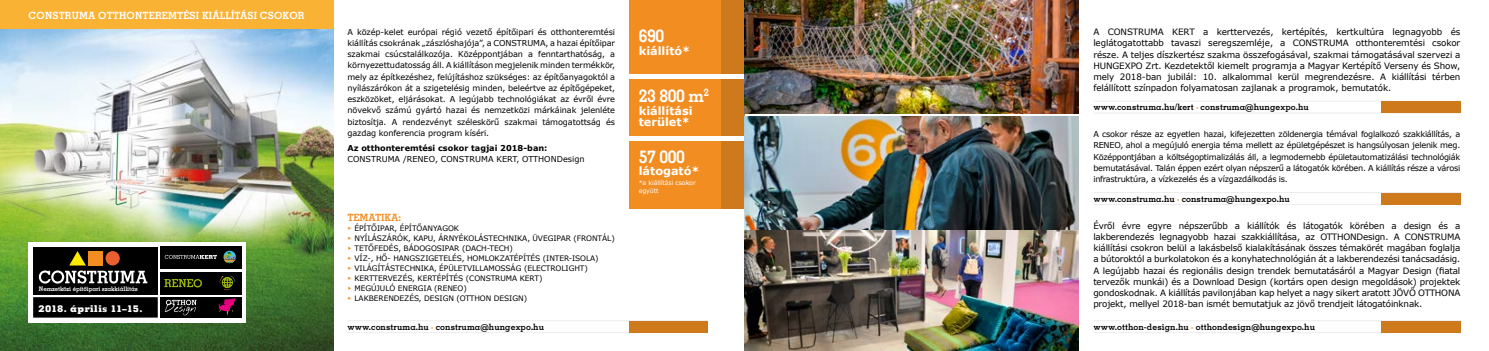
<style>
.page{position:relative;width:1489px;height:351px;background:#fff}
.page>*{position:absolute;margin:0;border:0;box-sizing:border-box;transform-origin:0 0}
.t1{font:700 17.5px "Memphis LT Pro";letter-spacing:-.025em;color:#fff}
.t2{font:700 11.25px/11.2px "Verdana";color:#fff}
.t3{font:700 10px "Memphis LT Pro";letter-spacing:.015em;color:#fff}
.t4{font:700 10px "Memphis LT Pro";color:#f28d22}
.t5{font:800 9.38px "Memphis LT Pro";letter-spacing:.04em;color:#fff}
.t6{font:8.75px/11.2px "Verdana";letter-spacing:-.02em;color:#000;text-align:justify}
.t7{font:700 8.75px "Memphis LT Pro";letter-spacing:.01em;color:#000}
.t8{font:8.12px/11.2px "Verdana";letter-spacing:-.01em;color:#000;text-align:justify}
.t9{font:700 8.12px "Verdana";color:#000}
.t10{font:7.5px "Verdana";letter-spacing:-.01em;color:#000}
.t11{font:700 6.25px "Memphis LT Pro";letter-spacing:-.02em;color:#fff}
.t12{font:6.25px/7.5px "Verdana";letter-spacing:-.01em;color:#fff}
.s1{font-family:"Audi Type";color:#f28d22}
.s2{color:#f28d22}
</style>
<div class="page">
<img style="left:0;top:28px;width:333px;height:323px">
<hr style="left:347px;top:332px;width:361px;height:1px;background:#ededed">
<hr style="left:347px;top:320px;width:361px;height:1px;background:#ededed">
<div style="left:629px;top:321px;width:79px;height:11px;background:#cd791c"></div>
<div style="left:628px;top:141px;width:116px;height:68px;background:#f28d22"></div>
<div style="left:720px;top:141px;width:24px;height:68px;background:#cd791c"></div>
<div style="left:628px;top:0;width:116px;height:74px;background:#f28d22"></div>
<div style="left:720px;top:0;width:24px;height:74px;background:#cd791c"></div>
<div style="left:628px;top:79px;width:116px;height:57px;background:#f28d22"></div>
<div style="left:720px;top:79px;width:24px;height:57px;background:#cd791c"></div>
<hr style="left:1093px;top:332px;width:367px;height:1px;background:#ededed">
<hr style="left:1093px;top:320px;width:367px;height:1px;background:#ededed">
<div style="left:1380px;top:321px;width:80px;height:11px;background:#cd791c"></div>
<hr style="left:1093px;top:113px;width:367px;height:1px;background:#ededed">
<hr style="left:1093px;top:101px;width:367px;height:1px;background:#ededed">
<div style="left:1380px;top:102px;width:80px;height:11px;background:#cd791c"></div>
<hr style="left:1093px;top:204px;width:367px;height:1px;background:#ededed">
<hr style="left:1093px;top:192px;width:367px;height:1px;background:#ededed">
<div style="left:1380px;top:193px;width:80px;height:11px;background:#cd791c"></div>
<svg style="left:28px;top:242px;width:218px;height:80px"></svg>
<div style="left:33px;top:297px;width:125px;height:20px;background:#000"></div>
<div style="left:33px;top:247px;width:124px;height:47px;background:#000"></div>
<svg style="left:39px;top:251px;width:108px;height:32px"></svg>
<div style="left:88px;top:251px;width:15px;height:14px;background:#f28d22"></div>
<div style="left:105px;top:251px;width:15px;height:14px;background:#eb5e2d;border-radius:50%"></div>
<div style="left:0;top:0;width:333px;height:28px;background:#f9b234"></div>
<img style="left:744px;top:0;width:334px;height:113px">
<img style="left:744px;top:116px;width:334px;height:113px">
<img style="left:744px;top:231px;width:334px;height:120px">
<div style="left:160px;top:297px;width:82px;height:20px;background:#000"></div>
<svg style="left:219px;top:298px;width:16px;height:17px"></svg>
<svg style="left:165px;top:300px;width:31px;height:15px"></svg>
<div style="left:160px;top:272px;width:82px;height:22px;background:#000"></div>
<svg style="left:220px;top:275px;width:15px;height:15px"></svg>
<svg style="left:164px;top:279px;width:38px;height:8px"></svg>
<div style="left:160px;top:247px;width:82px;height:22px;background:#000"></div>
<svg style="left:223px;top:252px;width:13px;height:12px"></svg>
<svg style="left:165px;top:255px;width:52px;height:4px"></svg>
<p class="t3" style="left:29px;top:9px;width:277px">CONSTRUMA OTTHONTEREMTÉSI KIÁLLÍTÁSI CSOKOR</p>
<p class="t11" style="left:39px;top:285px;width:100px">Nemzetközi építőipari szakkiállítás</p>
<p class="t5" style="left:39px;top:302px;width:105px">2018. április 11–15.</p>
<p class="t8" style="left:347px;top:26px;width:269px">A közép-kelet európai régió vezető építőipari és otthonteremtési kiállítás csokrának „zászlóshajója”, a CONSTRUMA, a hazai építőipar szakmai csúcstalálkozója. Középpontjában a fenntarthatóság, a környezettudatosság áll. A kiállításon megjelenik minden termékkör, mely az építkezéshez, felújításhoz szükséges: az építőanyagoktól a nyílászárókon át a szigetelésig minden, beleértve az építőgépeket, eszközöket, eljárásokat. A legújabb technológiákat az évről évre növekvő számú gyártó hazai és nemzetközi márkáinak jelenléte biztosítja. A rendezvényt széleskörű szakmai támogatottság és gazdag konferencia program kíséri.</p>
<p class="t9" style="left:347px;top:142px;width:201px">Az otthonteremtési csokor tagjai 2018-ban:</p>
<p class="t8" style="left:347px;top:153px;width:239px">CONSTRUMA /RENEO, CONSTRUMA KERT, OTTHONDesign</p>
<p class="t4" style="left:347px;top:211px;width:55px">TEMATIKA:</p>
<p class="t10" style="left:347px;top:223px;width:113px"><span class="s1">•</span> ÉPÍTŐIPAR, ÉPÍTŐANYAGOK</p>
<p class="t10" style="left:347px;top:233px;width:269px"><span class="s1">•</span> NYÍLÁSZÁRÓK, KAPU, ÁRNYÉKOLÁSTECHNIKA, ÜVEGIPAR (FRONTÁL)</p>
<p class="t10" style="left:347px;top:243px;width:167px"><span class="s1">•</span> TETŐFEDÉS, BÁDOGOSIPAR (DACH-TECH)</p>
<p class="t10" style="left:347px;top:253px;width:253px"><span class="s1">•</span> VÍZ-, HŐ- HANGSZIGETELÉS, HOMLOKZATÉPÍTÉS (INTER-ISOLA)</p>
<p class="t10" style="left:347px;top:263px;width:242px"><span class="s1">•</span> VILÁGÍTÁSTECHNIKA, ÉPÜLETVILLAMOSSÁG (ELECTROLIGHT)</p>
<p class="t10" style="left:347px;top:273px;width:196px"><span class="s1">•</span> KERTTERVEZÉS, KERTÉPÍTÉS (CONSTRUMA KERT)</p>
<p class="t10" style="left:347px;top:283px;width:121px"><span class="s1">•</span> MEGÚJULÓ ENERGIA (RENEO)</p>
<p class="t10" style="left:347px;top:293px;width:181px"><span class="s1">•</span> LAKBERENDEZÉS, DESIGN (OTTHON DESIGN)</p>
<p class="t7" style="left:347px;top:321px;width:198px">www.construma.hu <span class="s2">·</span> construma@hungexpo.hu</p>
<h1 class="t1" style="left:638px;top:25px;width:27px">690</h1>
<p class="t2" style="left:638px;top:45px;width:53px">kiállító*</p>
<h1 class="t1" style="left:638px;top:84px;width:72px">23 800 m<sup>2</sup></h1>
<p class="t2" style="left:638px;top:105px;width:55px">kiállítási terület*</p>
<h1 class="t1" style="left:638px;top:146px;width:48px">57 000</h1>
<p class="t2" style="left:638px;top:165px;width:62px">látogató*</p>
<p class="t12" style="left:638px;top:179px;width:58px">*a kiállítási csokor együtt</p>
<p class="t6" style="left:1093px;top:26px;width:368px">A CONSTRUMA KERT a kerttervezés, kertépítés, kertkultúra legnagyobb és leglátogatottabb tavaszi seregszemléje, a CONSTRUMA otthonteremtési csokor része. A teljes díszkertész szakma összefogásával, szakmai támogatásával szervezi a HUNGEXPO Zrt. Kezdetektől kiemelt programja a Magyar Kertépítő Verseny és Show, mely 2018-ban jubilál: 10. alkalommal kerül megrendezésre. A kiállítási térben felállított színpadon folyamatosan zajlanak a programok, bemutatók.</p>
<p class="t8" style="left:1093px;top:128px;width:368px">A csokor része az egyetlen hazai, kifejezetten zöldenergia témával foglalkozó szakkiállítás, a RENEO, ahol a megújuló energia téma mellett az épületgépészet is hangsúlyosan jelenik meg.<br>Középpontjában a költségoptimalizálás áll, a legmodernebb épületautomatizálási technológiák bemutatásával. Talán éppen ezért olyan népszerű a látogatók körében. A kiállítás része a városi infrastruktúra, a vízkezelés és a vízgazdálkodás is.</p>
<p class="t6" style="left:1093px;top:219px;width:368px">Évről évre egyre népszerűbb a kiállítók és látogatók körében a design és a lakberendezés legnagyobb hazai szakkiállítása, az OTTHONDesign. A CONSTRUMA kiállítási csokron belül a lakásbelső kialakításának összes témakörét magában foglalja a bútoroktól a burkolatokon és a konyhatechnológián át a lakberendezési tanácsadásig.<br>A legújabb hazai és regionális design trendek bemutatásáról a Magyar Design (fiatal tervezők munkái) és a Download Design (kortárs open design megoldások) projektek gondoskodnak. A kiállítás pavilonjában kap helyet a nagy sikert aratott JÖVŐ OTTHONA projekt, mellyel 2018-ban ismét bemutatjuk az jövő trendjeit látogatóinknak.</p>
<p class="t7" style="left:1093px;top:102px;width:217px">www.construma.hu/kert <span class="s2">·</span> construma@hungexpo.hu</p>
<p class="t7" style="left:1093px;top:193px;width:198px">www.construma.hu <span class="s2">·</span> construma@hungexpo.hu</p>
<p class="t7" style="left:1093px;top:321px;width:223px">www.otthon-design.hu <span class="s2">·</span> otthondesign@hungexpo.hu</p>
</div>
